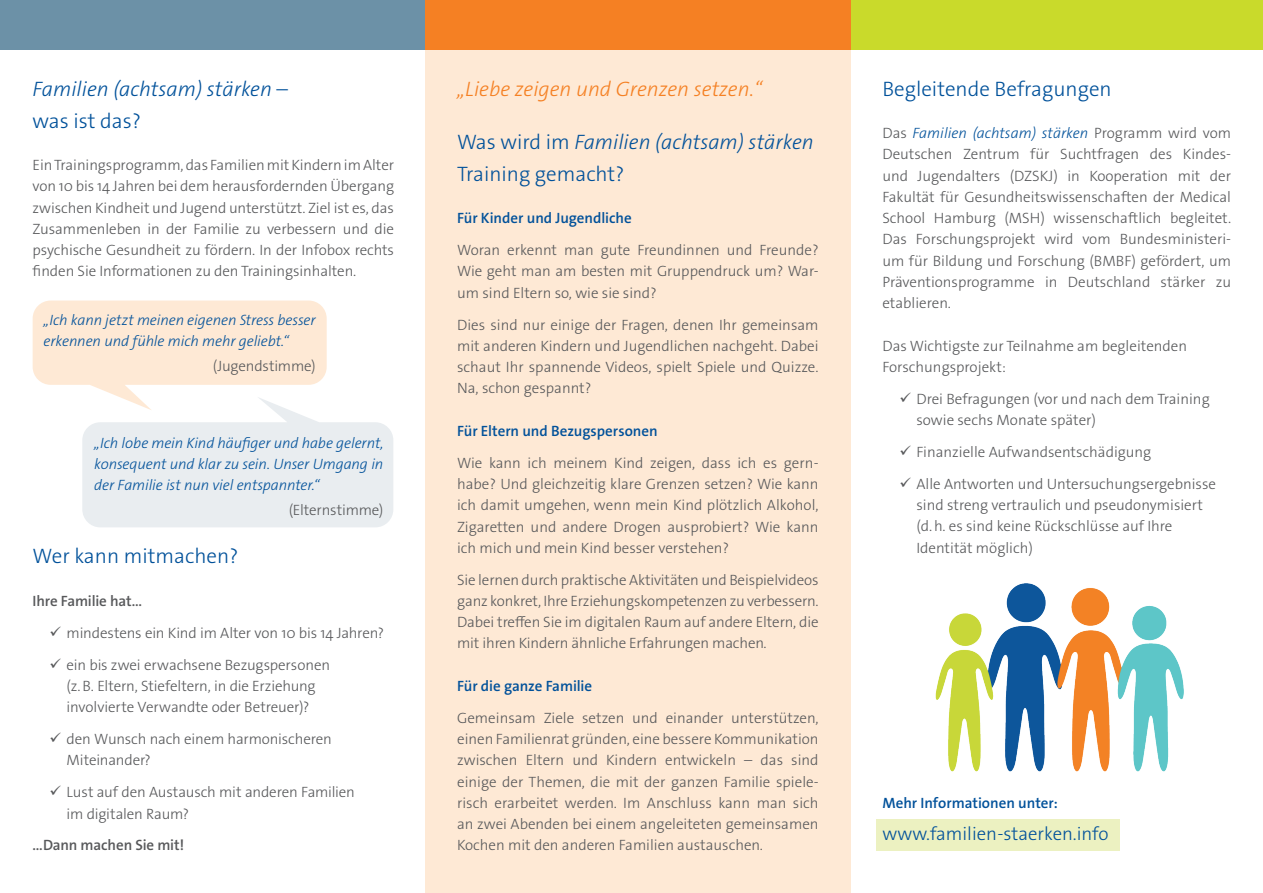
<style>
.page{position:relative;width:1263px;height:893px;background:#fff}
.page>*{position:absolute;margin:0;border:0;box-sizing:border-box;transform-origin:0 0}
.t1{font:300 21px/32px "The Sans Os F";color:#01519a}
.t2{font:italic 300 21px/32px "The Sans Os F";color:#01519a}
.t3{font:italic 300 21px "The Sans Os F";color:#f58023}
.t4{font:300 18.75px "The Sans Os F";color:#01519a}
.t5{font:300 15px/21.3px "The Sans Os F";color:#57585a}
.t6{font:italic 300 15px/21px "The Sans Os F";letter-spacing:-.01em;color:#01519a}
.t7{font:600 15px "The Sans Os F";letter-spacing:-.005em;color:#01519a}
.t8{font:600 15px "The Sans Os F";letter-spacing:-.015em;color:#57585a}
.s1{font-style:normal}
.s2{font-style:italic}
.s3{font-style:italic;color:#01519a}
</style>
<div class="page">
<svg style="left:33px;top:301px;width:360px;height:226px"></svg>
<div style="left:876px;top:819px;width:243px;height:32px;background:#ecf1c1"></div>
<div style="left:850px;top:0;width:413px;height:49px;background:#c9da2b"></div>
<div style="left:0;top:0;width:425px;height:49px;background:#6c91a7"></div>
<div style="left:425px;top:49px;width:425px;height:844px;background:#fee9d5"></div>
<div style="left:425px;top:0;width:425px;height:49px;background:#f58023"></div>
<img style="left:935px;top:583px;width:249px;height:189px">
<h1 class="t2" style="left:33px;top:73px;width:257px">Familien (achtsam) stärken <span class="s1">– was ist das?</span></h1>
<p class="t5" style="left:33px;top:154px;width:363px;text-align:justify">Ein Trainingsprogramm, das Familien mit Kindern im Alter von 10 bis 14 Jahren bei dem herausfordernden Übergang zwischen Kindheit und Jugend unterstützt. Ziel ist es, das Zusammenleben in der Familie zu verbessern und die psychische Gesundheit zu fördern. In der Infobox rechts finden Sie Informationen zu den Trainingsinhalten.</p>
<p class="t6" style="left:44px;top:310px;width:274px">„Ich kann jetzt meinen eigenen Stress besser erkennen und fühle mich mehr geliebt.“</p>
<p class="t5" style="left:213px;top:356px;width:104px">(Jugendstimme)</p>
<p class="t6" style="left:94px;top:433px;width:291px;text-align:justify">„Ich lobe mein Kind häufiger und habe gelernt, konsequent und klar zu sein. Unser Umgang in der Familie ist nun viel entspannter.“</p>
<p class="t5" style="left:289px;top:499px;width:96px">(Elternstimme)</p>
<h1 class="t1" style="left:33px;top:540px;width:207px">Wer kann mitmachen?</h1>
<p class="t8" style="left:33px;top:591px;width:111px">Ihre Familie hat…</p>
<p class="t5" style="left:67px;top:617px;width:319px;line-height:32px">mindestens ein Kind im Alter von 10 bis 14 Jahren? ein bis zwei erwachsene Bezugspersonen</p>
<p class="t5" style="left:67px;top:675px;width:250px">(z.B. Eltern, Stiefeltern, in die Erziehung involvierte Verwandte oder Betreuer)?</p>
<p class="t5" style="left:67px;top:728px;width:267px">den Wunsch nach einem harmonischeren<br>Miteinander?</p>
<p class="t5" style="left:67px;top:782px;width:290px">Lust auf den Austausch mit anderen Familien im digitalen Raum?</p>
<p class="t8" style="left:33px;top:836px;width:153px">…Dann machen Sie mit!</p>
<h1 class="t3" style="left:457px;top:75px;width:306px">„Liebe zeigen und Grenzen setzen.“</h1>
<h1 class="t1" style="left:457px;top:126px;width:358px">Was wird im <span class="s2">Familien (achtsam) stärken<br></span>Training gemacht?</h1>
<p class="t7" style="left:457px;top:209px;width:176px">Für Kinder und Jugendliche</p>
<p class="t5" style="left:457px;top:240px;width:363px;text-align:justify">Woran erkennt man gute Freundinnen und Freunde?<br>Wie geht man am besten mit Gruppendruck um? War&shy;um sind Eltern so, wie sie sind?</p>
<p class="t5" style="left:457px;top:314px;width:363px;text-align:justify">Dies sind nur einige der Fragen, denen Ihr gemeinsam mit anderen Kindern und Jugendlichen nachgeht. Dabei schaut Ihr spannende Videos, spielt Spiele und Quizze.<br>Na, schon gespannt?</p>
<p class="t7" style="left:457px;top:421px;width:202px">Für Eltern und Bezugspersonen</p>
<p class="t5" style="left:457px;top:452px;width:363px;text-align:justify">Wie kann ich meinem Kind zeigen, dass ich es gern&shy;habe? Und gleichzeitig klare Grenzen setzen? Wie kann ich damit umgehen, wenn mein Kind plötzlich Alkohol, Zigaretten und andere Drogen ausprobiert? Wie kann ich mich und mein Kind besser verstehen?</p>
<p class="t5" style="left:457px;top:569px;width:363px;text-align:justify">Sie lernen durch praktische Aktivitäten und Beispielvideos ganz konkret, Ihre Erziehungskompetenzen zu verbessern.<br>Dabei treffen Sie im digitalen Raum auf andere Eltern, die mit ihren Kindern ähnliche Erfahrungen machen.</p>
<p class="t7" style="left:457px;top:676px;width:137px">Für die ganze Familie</p>
<p class="t5" style="left:457px;top:707px;width:363px;text-align:justify">Gemeinsam Ziele setzen und einander unterstützen, einen Familienrat gründen, eine bessere Kommunikation zwischen Eltern und Kindern entwickeln – das sind einige der Themen, die mit der ganzen Familie spiele&shy;risch erarbeitet werden. Im Anschluss kann man sich an zwei Abenden bei einem angeleiteten gemeinsamen Kochen mit den anderen Familien austauschen.</p>
<h1 class="t1" style="left:882px;top:73px;width:231px">Begleitende Befragungen</h1>
<p class="t5" style="left:882px;top:123px;width:350px;text-align:justify">Das <span class="s3">Familien (achtsam) stärken</span> Programm wird vom Deutschen Zentrum für Suchtfragen des Kindes&shy;und Jugendalters (DZSKJ) in Kooperation mit der Fakultät für Gesundheitswissenschaften der Medical School Hamburg (MSH) wissenschaftlich begleitet.<br>Das Forschungsprojekt wird vom Bundesministeri&shy;um für Bildung und Forschung (BMBF) gefördert, um Präventionsprogramme in Deutschland stärker zu etablieren.</p>
<p class="t5" style="left:882px;top:335px;width:306px">Das Wichtigste zur Teilnahme am begleitenden<br>Forschungsprojekt:</p>
<p class="t5" style="left:916px;top:388px;width:295px">Drei Befragungen (vor und nach dem Training sowie sechs Monate später)</p>
<p class="t5" style="left:916px;top:436px;width:301px;line-height:32px">Finanzielle Aufwandsentschädigung<br>Alle Antworten und Untersuchungsergebnisse</p>
<p class="t5" style="left:916px;top:495px;width:288px">sind streng vertraulich und pseudonymisiert (d.h. es sind keine Rückschlüsse auf Ihre<br>Identität möglich)</p>
<p class="t7" style="left:882px;top:793px;width:177px">Mehr Informationen unter:</p>
<p class="t4" style="left:882px;top:821px;width:228px">www.familien-staerken.info</p>
</div>
